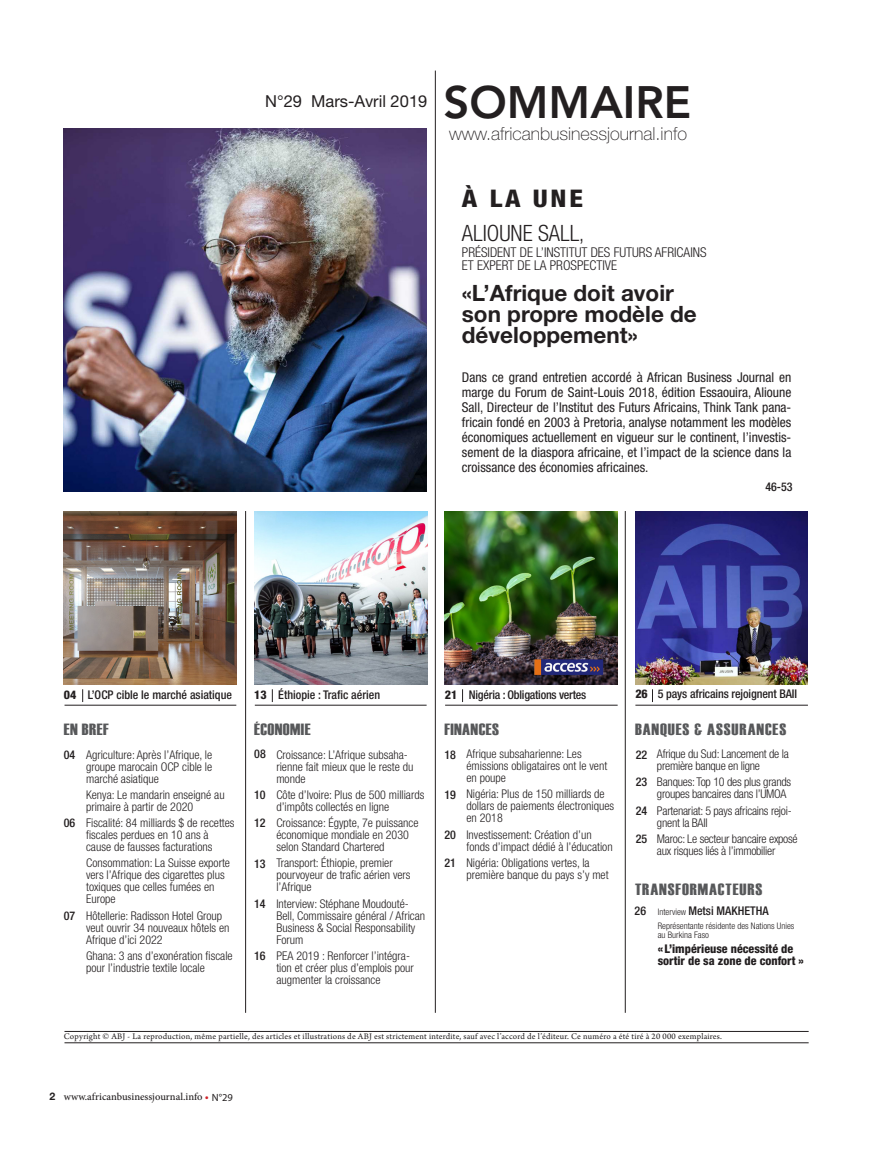
<style>
.page{position:relative;width:893px;height:1149px;background:#fff}
.page>*{position:absolute;margin:0;border:0;box-sizing:border-box;transform-origin:0 0}
.t1{font:800 45px "Avenir LT Std";color:#231f20}
.t2{font:800 condensed 24.3px "Helvetica Neue LT Std";color:#231f20;scale:1.11 1}
.t3{font:700 22.5px/21px "Helvetica Neue LT Std";color:#231f20}
.t4{font:300 condensed 22.5px "Helvetica Neue LT Std";color:#231f20}
.t5{font:100 18px "Helvetica Neue LT Std";color:#231f20}
.t6{font:16.5px "Helvetica Neue LT Std";color:#231f20}
.t7{font:16.2px "Haettenschweiler";letter-spacing:.05em;color:#57585a;scale:1.11 1}
.t8{font:16.2px "Haettenschweiler";letter-spacing:.025em;color:#57585a;scale:1.11 1}
.t9{font:condensed 13.5px/15px "Helvetica Neue LT Std";color:#231f20;text-align:justify}
.t10{font:300 condensed 13.5px/13.2px "Helvetica Neue LT Std";color:#231f20}
.t11{font:300 condensed 12px/12px "Helvetica Neue LT Std";color:#231f20}
.t12{font:500 condensed 12px "Helvetica Neue LT Std";color:#231f20}
.t13{font:300 condensed 12px/12px "Helvetica Neue LT Std";letter-spacing:-.02em;color:#231f20}
.t14{font:800 condensed 12px/12px "Helvetica Neue LT Std";color:#231f20}
.t15{font:500 condensed 12px "Helvetica Neue LT Std";letter-spacing:-.02em;color:#231f20}
.t16{font:500 10.5px "Minion Pro";color:#231f20}
.t17{font:9px "Arno Pro";letter-spacing:.025em;color:#231f20}
.t18{font:300 condensed 9px/9px "Helvetica Neue LT Std";color:#231f20}
.s1{font-size:21px}
.s2{font-weight:800}
.s3{font-weight:300;font-size:9px}
.s4{font-family:"Helvetica Neue LT Pro";font-weight:700}
.s5{color:#d1232a}
.s6{font-family:"Myriad Pro";font-weight:400}
</style>
<div class="page">
<hr style="left:245px;top:511px;width:1px;height:501px;background:#231f20">
<hr style="left:435px;top:71px;width:1px;height:941px;background:#231f20">
<hr style="left:625px;top:511px;width:1px;height:501px;background:#231f20">
<hr style="left:65px;top:704px;width:171px;height:1px;background:#231f20">
<hr style="left:255px;top:704px;width:172px;height:1px;background:#231f20">
<hr style="left:445px;top:704px;width:173px;height:1px;background:#231f20">
<hr style="left:635px;top:704px;width:173px;height:1px;background:#231f20">
<img style="left:64px;top:128px;width:363px;height:363px">
<img style="left:64px;top:511px;width:172px;height:173px">
<img style="left:254px;top:511px;width:173px;height:173px">
<img style="left:445px;top:511px;width:172px;height:173px">
<img style="left:635px;top:511px;width:173px;height:173px">
<svg style="left:82px;top:689px;width:1px;height:12px"></svg>
<svg style="left:272px;top:689px;width:1px;height:12px"></svg>
<svg style="left:462px;top:689px;width:1px;height:12px"></svg>
<svg style="left:652px;top:689px;width:1px;height:12px"></svg>
<hr style="left:64px;top:1042px;width:745px;height:1px;background:#231f20">
<hr style="left:64px;top:1030px;width:745px;height:1px;background:#231f20">
<h3 class="t6" style="left:265px;top:91px;width:164px">N°29 Mars-Avril 2019</h3>
<h1 class="t1" style="left:444px;top:75px;width:249px">SOMMAIRE</h1>
<h3 class="t5" style="left:449px;top:123px;width:239px">www.africanbusinessjournal.info</h3>
<h2 class="t2" style="left:462px;top:183px;width:110px">à la une</h2>
<h3 class="t4" style="left:462px;top:220px;width:124px">Alioune Sall<span class="s1">,</span></h3>
<p class="t10" style="left:462px;top:245px;width:246px">Président de l’Institut des futurs Africains et expert de la prospective</p>
<h3 class="t3" style="left:462px;top:282px;width:236px">«L’Afrique doit avoir son propre modèle de développement»</h3>
<p class="t9" style="left:462px;top:369px;width:331px">Dans ce grand entretien accordé à African Business Journal en marge du Forum de Saint-Louis 2018, édition Essaouira, Alioune Sall, Directeur de l’Institut des Futurs Africains, Think Tank pana&shy;fricain fondé en 2003 à Pretoria, analyse notamment les modèles économiques actuellement en vigueur sur le continent, l’investis&shy;sement de la diaspora africaine, et l’impact de la science dans la croissance des économies africaines.</p>
<p class="t12" style="left:765px;top:479px;width:29px">46-53</p>
<p class="t12" style="left:64px;top:687px;width:170px"><span class="s2">04</span> L’OCP cible le marché asiatique</p>
<p class="t12" style="left:254px;top:687px;width:127px"><span class="s2">13</span> Éthiopie : Trafic aérien</p>
<p class="t15" style="left:445px;top:687px;width:143px"><span class="s2">21</span> Nigéria : Obligations vertes</p>
<p class="t12" style="left:635px;top:686px;width:163px"><span class="s2">26</span> 5 pays africains rejoignent BAII</p>
<h3 class="t7" style="left:64px;top:720px;width:42px">EN BREF</h3>
<h3 class="t8" style="left:254px;top:719px;width:52px">ÉCONOMIE</h3>
<h3 class="t8" style="left:444px;top:719px;width:51px">FINANCES</h3>
<h3 class="t7" style="left:635px;top:719px;width:138px">BANQUES &amp; ASSURANCES</h3>
<p class="t12" style="left:64px;top:747px;width:13px">04</p>
<p class="t12" style="left:64px;top:815px;width:13px">06</p>
<p class="t12" style="left:64px;top:908px;width:13px">07</p>
<p class="t11" style="left:86px;top:748px;width:128px">Agriculture: Après l’Afrique, le groupe marocain OCP</p>
<p class="t11" style="left:182px;top:760px;width:31px">cible le</p>
<p class="t11" style="left:86px;top:770px;width:140px;line-height:16.2px">marché asiatique<br>Kenya: Le mandarin enseigné au</p>
<p class="t11" style="left:86px;top:798px;width:150px;line-height:16.2px">primaire à partir de 2020<br>Fiscalité: 84 milliards $ de recettes</p>
<p class="t11" style="left:86px;top:828px;width:128px">fiscales perdues en 10 ans à cause de fausses facturations</p>
<p class="t11" style="left:86px;top:856px;width:145px">Consommation: La Suisse exporte vers l’Afrique des cigarettes plus toxiques que celles fumées en<br>Europe</p>
<p class="t11" style="left:86px;top:909px;width:145px">Hôtellerie: Radisson Hotel Group veut ouvrir 34 nouveaux hôtels en<br>Afrique d’ici 2022</p>
<p class="t11" style="left:86px;top:949px;width:148px">Ghana: 3 ans d’exonération fiscale pour l’industrie textile locale</p>
<p class="t12" style="left:254px;top:746px;width:13px">08</p>
<p class="t12" style="left:254px;top:786px;width:13px">10</p>
<p class="t12" style="left:254px;top:815px;width:13px">12</p>
<p class="t12" style="left:254px;top:856px;width:13px">13</p>
<p class="t12" style="left:254px;top:896px;width:13px">14</p>
<p class="t12" style="left:254px;top:948px;width:13px">16</p>
<p class="t11" style="left:276px;top:748px;width:138px">Croissance: L’Afrique subsaha&shy;rienne fait mieux que le reste du monde</p>
<p class="t11" style="left:276px;top:788px;width:149px">Côte d’Ivoire: Plus de 500 milliards d’impôts collectés en ligne</p>
<p class="t11" style="left:276px;top:816px;width:144px">Croissance: Égypte, 7e puissance économique mondiale en 2030 selon Standard Chartered</p>
<p class="t11" style="left:276px;top:856px;width:136px">Transport: Éthiopie, premier pourvoyeur de trafic aérien vers l’Afrique</p>
<p class="t11" style="left:276px;top:897px;width:150px">Interview: Stéphane Moudouté-<br>Bell, Commissaire général / African<br>Business &amp; Social Responsability<br>Forum</p>
<p class="t11" style="left:276px;top:949px;width:139px">PEA 2019 : Renforcer l’intégra&shy;tion et créer plus d’emplois pour augmenter la croissance</p>
<p class="t12" style="left:444px;top:747px;width:13px">18</p>
<p class="t12" style="left:444px;top:786px;width:13px">19</p>
<p class="t12" style="left:444px;top:827px;width:13px">20</p>
<p class="t12" style="left:444px;top:855px;width:13px">21</p>
<p class="t11" style="left:466px;top:747px;width:142px">Afrique subsaharienne: Les émissions obligataires ont le vent en poupe</p>
<p class="t11" style="left:466px;top:787px;width:149px">Nigéria: Plus de 150 milliards de dollars de paiements électroniques en 2018</p>
<p class="t11" style="left:466px;top:828px;width:148px">Investissement: Création d’un fonds d’impact dédié à l’éducation</p>
<p class="t11" style="left:466px;top:856px;width:144px">Nigéria: Obligations vertes, la première banque du pays s’y met</p>
<p class="t12" style="left:636px;top:747px;width:13px">22</p>
<p class="t12" style="left:636px;top:774px;width:13px">23</p>
<p class="t12" style="left:636px;top:803px;width:13px">24</p>
<p class="t12" style="left:636px;top:831px;width:13px">25</p>
<p class="t13" style="left:657px;top:747px;width:133px">Afrique du Sud: Lancement de la première banque en ligne</p>
<p class="t11" style="left:657px;top:775px;width:136px">Banques: Top 10 des plus grands groupes bancaires dans l’UMOA</p>
<p class="t11" style="left:657px;top:804px;width:136px">Partenariat: 5 pays africains rejoi&shy;gnent la BAII</p>
<p class="t13" style="left:657px;top:832px;width:142px">Maroc: Le secteur bancaire exposé aux risques liés à l’immobilier</p>
<h3 class="t7" style="left:635px;top:879px;width:116px">TRANSFORMACTEURS</h3>
<p class="t12" style="left:635px;top:903px;width:13px">26</p>
<p class="t12" style="left:658px;top:903px;width:112px"><span class="s3">Interview</span> Metsi MAKHETHA</p>
<p class="t18" style="left:658px;top:920px;width:138px">Représentante résidente des Nations Unies au Burkina Faso</p>
<p class="t14" style="left:658px;top:941px;width:148px">« L’impérieuse nécessité de sortir de sa zone de confort »</p>
<p class="t17" style="left:64px;top:1031px;width:660px">Copyright © ABJ - La reproduction, même partielle, des articles et illustrations de ABJ est strictement interdite, sauf avec l’accord de l’éditeur. Ce numéro a été tiré à 20 000 exemplaires.</p>
<p class="t16" style="left:49px;top:1088px;width:185px"><span class="s4">2</span> www.africanbusinessjournal.info <span class="s5">•</span> <span class="s6">n°29</span></p>
</div>
